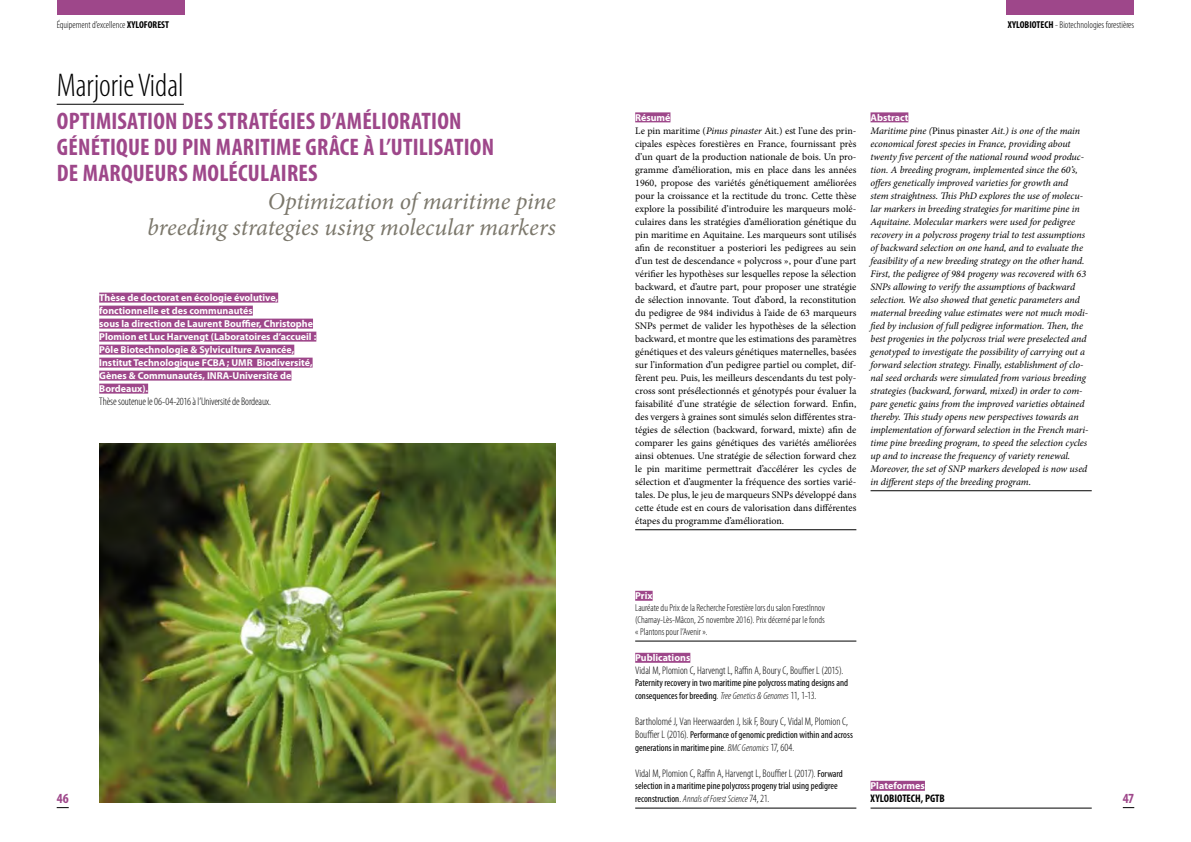
<style>
.page{position:relative;width:1191px;height:842px;background:#fff}
.page>*{position:absolute;margin:0;border:0;box-sizing:border-box;transform-origin:0 0}
.t1{font:300 condensed 33px "Myriad Pro";color:#000}
.t2{font:700 condensed 24px "Myriad Pro";letter-spacing:.01em;color:#9e478a}
.t3{font:italic 24px/26px "Minion Pro";letter-spacing:-.005em;color:#7b776b;text-align:right}
.t4{font:700 condensed 14px "Myriad Pro";color:#9e478a}
.t5{font:300 condensed 11px "Myriad Pro";letter-spacing:-.005em;color:#000}
.t6{font:700 condensed 11px "Myriad Pro";letter-spacing:-.005em;color:#000}
.t7{font:10px/13px "Minion Pro";color:#000;text-align:justify}
.t8{font:italic 10px/13px "Minion Pro";letter-spacing:-.01em;color:#000}
.t9{font:700 10px/13px "Myriad Pro";color:#fff}
.t10{font:condensed 10px/13px "Myriad Pro";color:#000}
.t11{font:300 condensed 10px/12px "Myriad Pro";color:#000;text-align:justify}
.s1{font-weight:700}
.s2{font-style:italic}
.s3{font-style:normal}
.s4{font-weight:300;font-size:11px}
.s5{font-weight:300;font-style:italic}
.s6{font-weight:400;font-size:10px}
</style>
<div class="page">
<div style="left:57px;top:0;width:127px;height:14px;background:#9e478a"></div>
<div style="left:1006px;top:0;width:128px;height:14px;background:#9e478a"></div>
<svg style="left:57px;top:807px;width:12px;height:1px"></svg>
<svg style="left:1122px;top:807px;width:12px;height:1px"></svg>
<hr style="left:57px;top:104px;width:127px;height:1px;background:#000">
<div style="left:99px;top:293px;width:179px;height:10px;background:#9e478a"></div>
<div style="left:99px;top:306px;width:154px;height:10px;background:#9e478a"></div>
<div style="left:99px;top:319px;width:214px;height:10px;background:#9e478a"></div>
<div style="left:99px;top:332px;width:217px;height:10px;background:#9e478a"></div>
<div style="left:99px;top:345px;width:195px;height:10px;background:#9e478a"></div>
<div style="left:99px;top:358px;width:213px;height:10px;background:#9e478a"></div>
<div style="left:99px;top:371px;width:192px;height:10px;background:#9e478a"></div>
<div style="left:99px;top:384px;width:49px;height:10px;background:#9e478a"></div>
<div style="left:635px;top:591px;width:17px;height:10px;background:#9e478a"></div>
<hr style="left:635px;top:641px;width:221px;height:1px;background:#000">
<div style="left:635px;top:653px;width:55px;height:10px;background:#9e478a"></div>
<hr style="left:635px;top:808px;width:221px;height:1px;background:#000">
<div style="left:870px;top:781px;width:55px;height:10px;background:#9e478a"></div>
<hr style="left:870px;top:808px;width:221px;height:1px;background:#000">
<div style="left:635px;top:112px;width:35px;height:10px;background:#9e478a"></div>
<hr style="left:635px;top:530px;width:221px;height:1px;background:#000">
<div style="left:870px;top:112px;width:38px;height:10px;background:#9e478a"></div>
<hr style="left:870px;top:491px;width:221px;height:1px;background:#000">
<img style="left:99px;top:444px;width:457px;height:358px">
<p class="t11" style="left:57px;top:19px;width:114px">Équipement d’excellence <span class="s1">XYLOFOREST</span></p>
<p class="t11" style="left:1007px;top:19px;width:128px"><span class="s1">XYLOBIOTECH</span> - Biotechnologies forestières</p>
<h1 class="t1" style="left:57px;top:67px;width:129px">Marjorie Vidal</h1>
<h2 class="t2" style="left:57px;top:106px;width:23px">OPTIMISATION</h2>
<h2 class="t2" style="left:182px;top:106px;width:47px">DES STRAT</h2>
<h2 class="t2" style="left:269px;top:106px;width:114px">ÉGIES D’AMÉLIORATION</h2>
<h2 class="t2" style="left:57px;top:132px;width:171px">GÉNÉTIQUE DU PIN MARITIME</h2>
<h2 class="t2" style="left:305px;top:132px;width:96px">GRÂCE À L’UTILISATION</h2>
<h2 class="t2" style="left:57px;top:158px;width:88px">DEMARQUEURS</h2>
<h2 class="t2" style="left:192px;top:158px;width:57px">MOLÉCULAIRES</h2>
<h2 class="t3" style="left:147px;top:189px;width:410px">Optimization of maritime pine<br>breeding strategies using molecular markers</h2>
<p class="t9" style="left:99px;top:291px;width:219px">Thèse de doctorat en écologie évolutive, fonctionnelle et des communautés<br>sous la direction de Laurent Bouffier, Christophe Plomion et Luc Harvengt (Laboratoires d’accueil :<br>Pôle Biotechnologie &amp; Sylviculture Avancée, Institut Technologique FCBA ; UMR Biodiversité, Gènes &amp; Communautés, IN RA-Université de Bordeaux).</p>
<p class="t5" style="left:99px;top:396px;width:173px">Thèse soutenue le 06-04-2016 à l’Université de Bordeaux.</p>
<p class="t9" style="left:635px;top:111px;width:37px">Résumé</p>
<p class="t7" style="left:635px;top:124px;width:223px">Le pin maritime (<span class="s2">Pinus pinaster</span> Ait.) est l’une des prin&shy;cipales espèces forestières en France, fournissant près d’un quart de la production nationale de bois. Un pro&shy;gramme d’amélioration, mis en place dans les années 1960, propose des variétés génétiquement améliorées pour la croissance et la rectitude du tronc. Cette thèse explore la possibilité d’introduire les marqueurs molé&shy;culaires dans les stratégies d’amélioration génétique du pin maritime en Aquitaine. Les marqueurs sont utilisés afin de reconstituer a posteriori les pedigrees au sein d’un test de descendance « polycross », pour d’une part vérifier les hypothèses sur lesquelles repose la sélection backward, et d’autre part, pour proposer une stratégie de sélection innovante. Tout d’abord, la reconstitution du pedigree de 984 individus à l’aide de 63 marqueurs SNPs permet de valider les hypothèses de la sélection backward, et montre que les estimations des paramètres génétiques et des valeurs génétiques maternelles, basées sur l’information d’un pedigree partiel ou complet, dif&shy;fèrent peu. Puis, les meilleurs descendants du test poly&shy;cross sont présélectionnés et génotypés pour évaluer la faisabilité d’une stratégie de sélection forward. Enfin, des vergers à graines sont simulés selon différentes stra&shy;tégies de sélection (backward, forward, mixte) afin de comparer les gains génétiques des variétés améliorées ainsi obtenues. Une stratégie de sélection forward chez le pin maritime permettrait d’accélérer les cycles de sélection et d’augmenter la fréquence des sorties varié&shy;tales. De plus, le jeu de marqueurs SNPs développé dans cette étude est en cours de valorisation dans différentes étapes du programme d’amélioration.</p>
<p class="t9" style="left:870px;top:111px;width:39px">Abstract</p>
<p class="t8" style="left:870px;top:124px;width:219px">Maritime pine (<span class="s3">Pinus pinaster</span> Ait.) is one of the main economical forest species in France, providing about twenty five percent of the national round wood produc&shy;tion. A breeding program, implemented since the 60’s, offers genetically improved varieties for growth and stem straightness. This PhD explores the use of molecu&shy;lar markers in breeding strategies for maritime pine in Aquitaine. Molecular markers were used for pedigree recovery in a polycross progeny trial to test assumptions of backward selection on one hand, and to evaluate the feasibility of a new breeding strategy on the other hand.<br>First, the pedigree of 984 progeny was recovered with 63<br>SNPs allowing to verify the assumptions of backward selection. We also showed that genetic parameters and maternal breeding value estimates were not much modi&shy;fied by inclusion of full pedigree information. Then, the best progenies in the polycross trial were preselected and genotyped to investigate the possibility of carrying out a forward selection strategy. Finally, establishment of clo&shy;nal seed orchards were simulated from various breeding strategies (backward, forward, mixed) in order to com&shy;pare genetic gains from the improved varieties obtained thereby. This study opens new perspectives towards an implementation of forward selection in the French mari&shy;time pine breeding program, to speed the selection cycles up and to increase the frequency of variety renewal.<br>Moreover, the set of SNP markers developed is now used in different steps of the breeding program.</p>
<p class="t9" style="left:635px;top:589px;width:19px">Prix</p>
<p class="t11" style="left:635px;top:602px;width:191px">Lauréate du Prix de la Recherche Forestière lors du salon ForestInnov (Charnay-Lès-Mâcon, 25 novembre 2016). Prix décerné par le fonds «Plantons pour l’Avenir».</p>
<p class="t9" style="left:635px;top:651px;width:57px">Publications</p>
<p class="t5" style="left:635px;top:665px;width:210px">Vidal M, Plomion C, Harvengt L, Raffin A, Boury C, Bouffier L (2015).</p>
<p class="t10" style="left:635px;top:676px;width:214px">Paternity recovery in two maritime pine polycross mating designs and consequences for breeding<span class="s4">.</span> <span class="s5">Tree Genetics &amp; Genomes</span> <span class="s4">11, 1-13.</span></p>
<p class="t5" style="left:635px;top:716px;width:214px">Bartholomé J, Van Heerwaarden J, Isik F, Boury C, Vidal M, Plomion C,</p>
<p class="t10" style="left:635px;top:728px;width:219px"><span class="s4">Bouffier L (2016).</span> Performance of genomic prediction within and across generations in maritime pine<span class="s4">.</span> <span class="s5">BMC Genomics</span> <span class="s4">17, 604.</span></p>
<p class="t5" style="left:635px;top:768px;width:209px">Vidal M, Plomion C, Raffin A, Harvengt L, Bouffier L (2017). <span class="s6">Forward</span></p>
<p class="t10" style="left:635px;top:779px;width:204px">selection in a maritime pine polycross progeny trial using pedigree reconstruction<span class="s4">.</span> <span class="s5">Annals of Forest Science</span> <span class="s4">74, 21.</span></p>
<p class="t9" style="left:870px;top:779px;width:56px">Plateformes</p>
<h3 class="t4" style="left:57px;top:789px;width:14px">46</h3>
<h3 class="t4" style="left:1122px;top:789px;width:13px">47</h3>
<p class="t6" style="left:870px;top:792px;width:76px">XYLOBIOTECH, PGTB</p>
</div>
